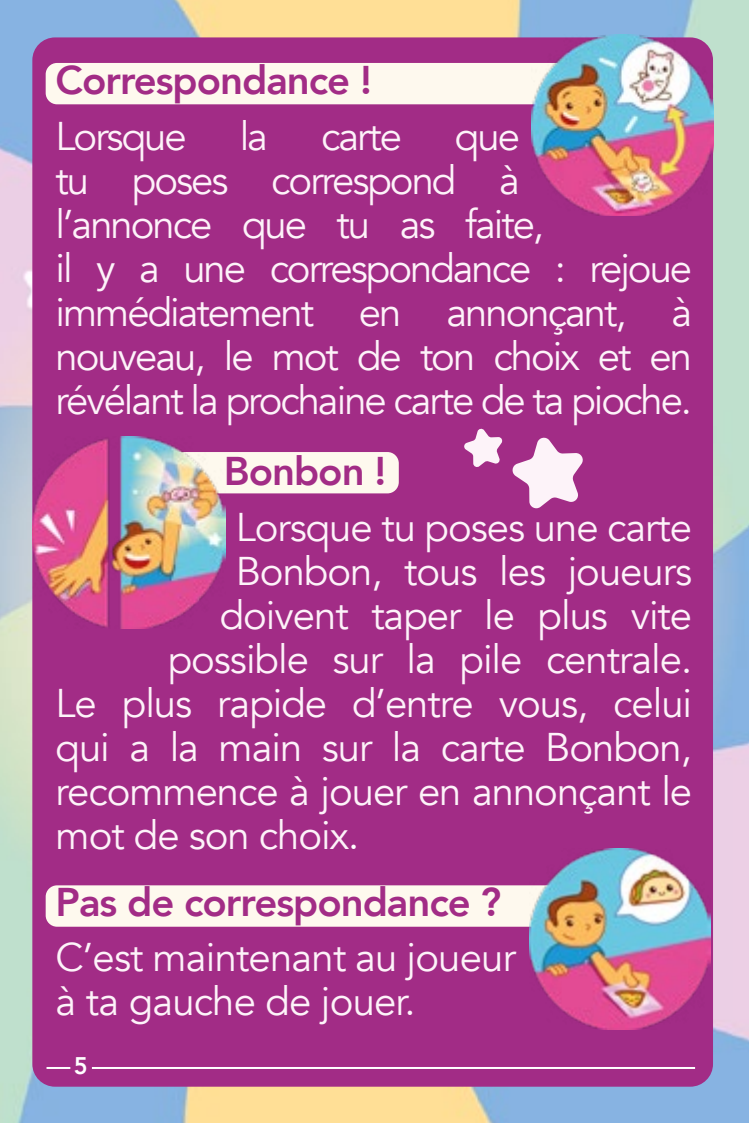
<style>
.page{position:relative;width:749px;height:1123px;background:#fff}
.page>*{position:absolute;margin:0;border:0;box-sizing:border-box;transform-origin:0 0}
.t1{font:40px/44px "Avenir";letter-spacing:-.025em;color:#fdf3f9}
.t2{font:40px/44px "Avenir";letter-spacing:-.05em;color:#fdf3f9}
.t3{font:800 40px "Avenir";letter-spacing:-.025em;color:#a22c86}
.t4{font:800 24px "Avenir";color:#fff}
.s1{color:#fff}
</style>
<div class="page">
<img style="left:0;top:0;width:748px;height:1123px">
<div style="left:32px;top:37px;width:680px;height:1049px;background:#a22c86;border-radius:23px"></div>
<hr style="left:46px;top:1067px;width:24px;height:2px;background:#fff">
<hr style="left:92px;top:1067px;width:602px;height:2px;background:#fff">
<div style="left:46px;top:63px;width:520px;height:41px;background:#fef9ee;border-radius:11px"></div>
<div style="left:147px;top:452px;width:251px;height:41px;background:#fef9ee;border-radius:11px"></div>
<div style="left:46px;top:885px;width:562px;height:41px;background:#fef9ee;border-radius:11px"></div>
<img style="left:532px;top:34px;width:181px;height:182px">
<svg style="left:512px;top:437px;width:71px;height:72px"></svg>
<svg style="left:464px;top:428px;width:39px;height:39px"></svg>
<img style="left:529px;top:848px;width:181px;height:181px">
<img style="left:33px;top:436px;width:192px;height:192px">
<p class="t3" style="left:56px;top:49px;width:318px">Correspondance !</p>
<p class="t2" style="left:56px;top:115px;width:132px">Lorsque</p>
<p class="t1" style="left:239px;top:115px;width:30px">la</p>
<p class="t1" style="left:321px;top:115px;width:82px">carte</p>
<p class="t2" style="left:56px;top:115px;width:638px;text-indent:399px">que<br>tu poses correspond à<br>l’annonce que tu as faite,<br>il y a une correspondance : rejoue immédiatement en annonçant, à nouveau, le mot de ton choix et en révélant la prochaine carte de ta pioche.</p>
<p class="t3" style="left:224px;top:440px;width:164px">Bonbon !</p>
<p class="t1" style="left:236px;top:505px;width:457px">Lorsque tu poses une carte</p>
<p class="t1" style="left:236px;top:549px;width:457px">Bonbon, tous les joueurs</p>
<p class="t1" style="left:220px;top:593px;width:473px">doivent taper le plus vite</p>
<p class="t1" style="left:168px;top:637px;width:526px">possible sur la pile centrale.</p>
<p class="t1" style="left:56px;top:681px;width:638px">Le plus rapide d’entre vous, celui</p>
<p class="t1" style="left:56px;top:725px;width:637px">qui a la main sur la carte Bonbon,</p>
<p class="t1" style="left:56px;top:769px;width:638px">recommence à jouer en annonçant le</p>
<p class="t1" style="left:56px;top:813px;width:305px">mot de son choix<span class="s1">.</span></p>
<p class="t3" style="left:56px;top:871px;width:447px">Pas de correspondance ?</p>
<p class="t1" style="left:56px;top:936px;width:461px">C’est maintenant au joueur à ta gauche de jouer.</p>
<p class="t4" style="left:74px;top:1046px;width:15px">5</p>
</div>
